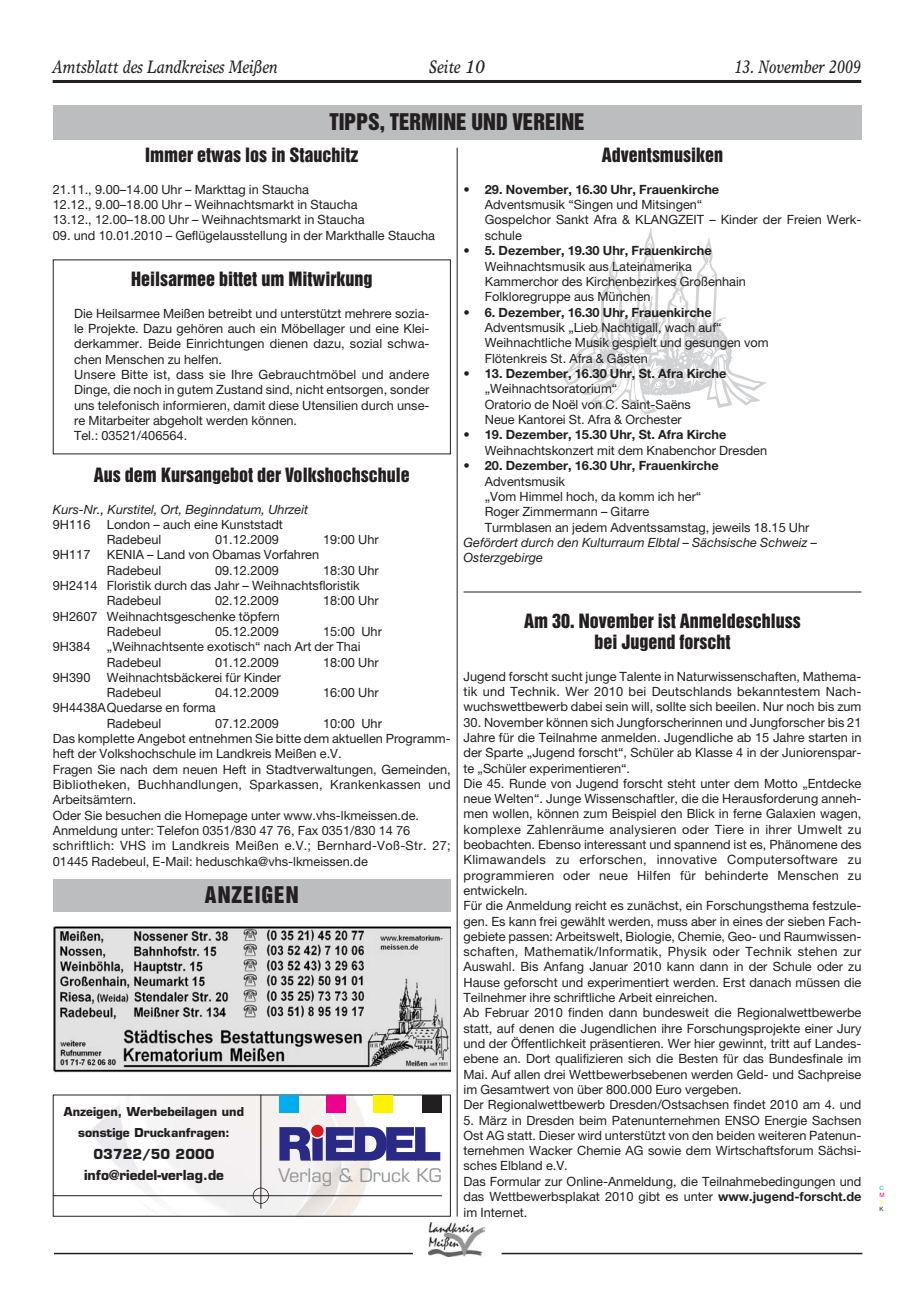
<style>
.page{position:relative;width:915px;height:1297px;background:#fff}
.page>*{position:absolute;margin:0;border:0;box-sizing:border-box;transform-origin:0 0}
.t1{font:21px "Helvetica Inserat";color:#231f20}
.t2{font:21px "Helvetica Inserat";letter-spacing:.05em;color:#231f20}
.t3{font:18.3px "Eurostile";color:#939598}
.t4{font:18px/21.6px "Helvetica Inserat";color:#231f20;text-align:center}
.t5{font:italic 18px "Times Europa";color:#231f20;scale:.8 1}
.t6{font:700 13.5px/21.6px "Eurostile";color:#231f20;text-align:center}
.t7{font:12.75px/15.3px "Helvetica Neue";color:#231f20}
.t8{font:700 12.75px "Helvetica Neue";color:#231f20}
.t9{font:italic 12.75px/15.3px "Helvetica Neue";color:#231f20}
.t10{font:700 12px/21px "Eurostile";color:#231f20;text-align:center}
.t11{font:6px "Helvetica Neue";color:#00adef}
.t12{font:6px "Helvetica Neue";color:#ec008c}
.t13{font:6px "Helvetica Neue";color:#fff200}
.t14{font:6px "Helvetica Neue";color:#231f20}
.s1{font-weight:700}
</style>
<div class="page">
<img style="left:559px;top:229px;width:205px;height:186px">
<hr style="left:53px;top:80px;width:807px;height:3px;background:#231f20">
<img style="left:428px;top:1222px;width:56px;height:34px">
<hr style="left:54px;top:1253px;width:359px;height:1px;background:#231f20">
<hr style="left:501px;top:1253px;width:361px;height:1px;background:#231f20">
<div style="left:53px;top:106px;width:808px;height:34px;background:#bbbdbf"></div>
<hr style="left:456px;top:148px;width:1px;height:1068px;background:#231f20">
<img style="left:55px;top:1096px;width:353px;height:118px">
<div style="left:279px;top:1095px;width:19px;height:17px;background:#00adef"></div>
<div style="left:326px;top:1095px;width:19px;height:17px;background:#ec008c"></div>
<div style="left:373px;top:1095px;width:20px;height:17px;background:#fff200"></div>
<div style="left:422px;top:1095px;width:20px;height:17px;background:#231f20"></div>
<hr style="left:260px;top:1095px;width:1px;height:114px;background:#231f20">
<hr style="left:53px;top:1195px;width:389px;height:1px;background:#231f20">
<div style="left:253px;top:1188px;width:16px;height:16px;border:2px solid #231f20;border-radius:50%"></div>
<div style="left:311px;top:1125px;width:12px;height:12px;background:#d71920;border-radius:50%"></div>
<svg style="left:279px;top:1127px;width:161px;height:33px"></svg>
<hr style="left:463px;top:592px;width:398px;height:1px;background:#231f20">
<img style="left:53px;top:927px;width:397px;height:146px">
<div style="left:53px;top:879px;width:397px;height:33px;background:#bbbdbf"></div>
<h3 class="t5" style="left:53px;top:60px;width:283px">Amtsblatt des Landkreises Meißen</h3>
<h3 class="t5" style="left:429px;top:60px;width:71px">Seite 10</h3>
<h3 class="t5" style="left:733px;top:60px;width:160px">13. November 2009</h3>
<h1 class="t1" style="left:329px;top:113px;width:257px">TIPPS, TERMINE UND VEREINE</h1>
<h3 class="t4" style="left:145px;top:145px;width:215px">Immer etwas los in Stauchitz</h3>
<p class="t7" style="left:53px;top:183px;width:313px">21.11., 9.00–14.00 Uhr – Markttag in Staucha<br>12.12., 9.00–18.00 Uhr – Weihnachtsmarkt in Staucha<br>13.12., 12.00–18.00 Uhr – Weihnachtsmarkt in Staucha</p>
<p class="t7" style="left:53px;top:229px;width:383px">09. und 10.01.2010 – Geflügelausstellung in der Markthalle Staucha</p>
<h3 class="t4" style="left:131px;top:269px;width:243px">Heilsarmee bittet um Mitwirkung</h3>
<p class="t7" style="left:74px;top:307px;width:357px">Die Heilsarmee Meißen betreibt und unterstützt mehrere sozia&shy;le Projekte. Dazu gehören auch ein Möbellager und eine Klei&shy;derkammer. Beide Einrichtungen dienen dazu, sozial schwa&shy;chen Menschen zu helfen.<br>Unsere Bitte ist, dass sie Ihre Gebrauchtmöbel und andere Dinge, die noch in gutem Zustand sind, nicht entsorgen, sonder uns telefonisch informieren, damit diese Utensilien durch unse&shy;re Mitarbeiter abgeholt werden können.<br>Tel.: 03521/406564.</p>
<h3 class="t4" style="left:94px;top:465px;width:317px">Aus dem Kursangebot der Volkshochschule</h3>
<p class="t9" style="left:53px;top:503px;width:257px">Kurs-Nr., Kurstitel, Ort, Beginndatum, Uhrzeit</p>
<p class="t7" style="left:53px;top:518px;width:39px">9H116</p>
<p class="t7" style="left:107px;top:518px;width:177px">London – auch eine Kunststadt<br>Radebeul</p>
<p class="t7" style="left:215px;top:533px;width:65px">01.12.2009</p>
<p class="t7" style="left:323px;top:533px;width:57px">19:00 Uhr</p>
<p class="t7" style="left:53px;top:548px;width:39px">9H117</p>
<p class="t7" style="left:107px;top:548px;width:214px">KENIA – Land von Obamas Vorfahren<br>Radebeul</p>
<p class="t7" style="left:215px;top:564px;width:65px">09.12.2009</p>
<p class="t7" style="left:323px;top:564px;width:57px">18:30 Uhr</p>
<p class="t7" style="left:53px;top:579px;width:308px">9H2414 Floristik durch das Jahr – Weihnachtsfloristik</p>
<p class="t7" style="left:107px;top:594px;width:56px">Radebeul</p>
<p class="t7" style="left:215px;top:594px;width:65px">02.12.2009</p>
<p class="t7" style="left:323px;top:594px;width:57px">18:00 Uhr</p>
<p class="t7" style="left:107px;top:610px;width:174px;text-indent:-54px">9H2607 Weihnachtsgeschenke töpfern<br>Radebeul</p>
<p class="t7" style="left:215px;top:625px;width:65px">05.12.2009</p>
<p class="t7" style="left:323px;top:625px;width:60px">15:00 Uhr</p>
<p class="t7" style="left:53px;top:640px;width:39px">9H384</p>
<p class="t7" style="left:107px;top:640px;width:255px">„Weihnachtsente exotisch“ nach Art der Thai<br>Radebeul</p>
<p class="t7" style="left:215px;top:656px;width:65px">01.12.2009</p>
<p class="t7" style="left:323px;top:656px;width:57px">18:00 Uhr</p>
<p class="t7" style="left:53px;top:671px;width:39px">9H390</p>
<p class="t7" style="left:107px;top:671px;width:176px">Weihnachtsbäckerei für Kinder<br>Radebeul</p>
<p class="t7" style="left:215px;top:686px;width:65px">04.12.2009</p>
<p class="t7" style="left:323px;top:686px;width:57px">16:00 Uhr</p>
<p class="t7" style="left:53px;top:701px;width:164px;text-align:center">9H4438AQuedarse en forma<br>Radebeul</p>
<p class="t7" style="left:53px;top:717px;width:399px;text-indent:270px">10:00 Uhr<br>Das komplette Angebot entnehmen Sie bitte dem aktuellen Programm&shy;heft der Volkshochschule im Landkreis Meißen e.V.<br>Fragen Sie nach dem neuen Heft in Stadtverwaltungen, Gemeinden, Bibliotheken, Buchhandlungen, Sparkassen, Krankenkassen und Arbeitsämtern.<br>Oder Sie besuchen die Homepage unter www.vhs-lkmeissen.de.<br>Anmeldung unter: Telefon 0351/830 47 76, Fax 0351/830 14 76 schriftlich: VHS im Landkreis Meißen e.V.; Bernhard-Voß-Str. 27; 01445 Radebeul, E-Mail: heduschka@vhs-lkmeissen.de</p>
<p class="t7" style="left:215px;top:717px;width:65px">07.12.2009</p>
<h1 class="t2" style="left:205px;top:886px;width:95px">ANZEIGEN</h1>
<p class="t10" style="left:64px;top:1102px;width:181px">Anzeigen, Werbebeilagen und sonstige Druckanfragen:</p>
<p class="t6" style="left:84px;top:1144px;width:141px">03722/50 2000 info@riedel-verlag.de</p>
<h2 class="t3" style="left:278px;top:1168px;width:164px">Verlag &amp; Druck KG</h2>
<h3 class="t4" style="left:601px;top:145px;width:122px">Adventsmusiken</h3>
<p class="t8" style="left:463px;top:185px;width:257px">• 29. November, 16.30 Uhr, Frauenkirche</p>
<p class="t7" style="left:484px;top:198px;width:378px">Adventsmusik “Singen und Mitsingen“<br>Gospelchor Sankt Afra &amp; KLANGZEIT – Kinder der Freien Werk&shy;schule</p>
<p class="t8" style="left:463px;top:246px;width:249px">• 5. Dezember, 19.30 Uhr, Frauenkirche</p>
<p class="t7" style="left:484px;top:260px;width:263px">Weihnachtsmusik aus Lateinamerika<br>Kammerchor des Kirchenbezirkes Großenhain<br>Folkloregruppe aus München</p>
<p class="t8" style="left:463px;top:307px;width:249px">• 6. Dezember, 16.30 Uhr, Frauenkirche</p>
<p class="t7" style="left:484px;top:321px;width:285px">Adventsmusik „Lieb Nachtigall, wach auf“<br>Weihnachtliche Musik gespielt und gesungen vom<br>Flötenkreis St. Afra &amp; Gästen</p>
<p class="t8" style="left:463px;top:369px;width:264px">• 13. Dezember, 16.30 Uhr, St. Afra Kirche</p>
<p class="t7" style="left:484px;top:382px;width:207px">„Weihnachtsoratorium“<br>Oratorio de Noël von C. Saint-Saëns<br>Neue Kantorei St. Afra &amp; Orchester</p>
<p class="t8" style="left:463px;top:430px;width:264px">• 19. Dezember, 15.30 Uhr, St. Afra Kirche</p>
<p class="t7" style="left:484px;top:444px;width:284px">Weihnachtskonzert mit dem Knabenchor Dresden</p>
<p class="t8" style="left:463px;top:461px;width:257px">• 20. Dezember, 16.30 Uhr, Frauenkirche</p>
<p class="t7" style="left:484px;top:475px;width:326px">Adventsmusik<br>„Vom Himmel hoch, da komm ich her“<br>Roger Zimmermann – Gitarre<br>Turmblasen an jedem Adventssamstag, jeweils 18.15 Uhr</p>
<p class="t9" style="left:463px;top:536px;width:355px">Gefördert durch den Kulturraum Elbtal – Sächsische Schweiz –<br>Osterzgebirge</p>
<h3 class="t4" style="left:524px;top:610px;width:278px">Am 30. November ist Anmeldeschluss bei Jugend forscht</h3>
<p class="t7" style="left:463px;top:670px;width:399px;text-align:justify">Jugend forscht sucht junge Talente in Naturwissenschaften, Mathema&shy;tik und Technik. Wer 2010 bei Deutschlands bekanntestem Nach&shy;wuchswettbewerb dabei sein will, sollte sich beeilen. Nur noch bis zum</p>
<p class="t7" style="left:463px;top:716px;width:399px">30. November können sich Jungforscherinnen und Jungforscher bis 21<br>Jahre für die Teilnahme anmelden. Jugendliche ab 15 Jahre starten in der Sparte „Jugend forscht“, Schüler ab Klasse 4 in der Juniorenspar&shy;te „Schüler experimentieren“.<br>Die 45. Runde von Jugend forscht steht unter dem Motto „Entdecke neue Welten“. Junge Wissenschaftler, die die Herausforderung anneh&shy;men wollen, können zum Beispiel den Blick in ferne Galaxien wagen, komplexe Zahlenräume analysieren oder Tiere in ihrer Umwelt zu beobachten. Ebenso interessant und spannend ist es, Phänomene des Klimawandels zu erforschen, innovative Computersoftware zu programmieren oder neue Hilfen für behinderte Menschen zu entwickeln.<br>Für die Anmeldung reicht es zunächst, ein Forschungsthema festzule&shy;gen. Es kann frei gewählt werden, muss aber in eines der sieben Fach&shy;gebiete passen: Arbeitswelt, Biologie, Chemie, Geo- und Raumwissen&shy;schaften, Mathematik/Informatik, Physik oder Technik stehen zur Auswahl. Bis Anfang Januar 2010 kann dann in der Schule oder zu Hause geforscht und experimentiert werden. Erst danach müssen die Teilnehmer ihre schriftliche Arbeit einreichen.<br>Ab Februar 2010 finden dann bundesweit die Regionalwettbewerbe statt, auf denen die Jugendlichen ihre Forschungsprojekte einer Jury und der Öffentlichkeit präsentieren. Wer hier gewinnt, tritt auf Landes&shy;ebene an. Dort qualifizieren sich die Besten für das Bundesfinale im Mai. Auf allen drei Wettbewerbsebenen werden Geld- und Sachpreise im Gesamtwert von über 800.000 Euro vergeben.<br>Der Regionalwettbewerb Dresden/Ostsachsen findet 2010 am 4. und</p>
<p class="t7" style="left:463px;top:1113px;width:399px">5. März in Dresden beim Patenunternehmen ENSO Energie Sachsen Ost AG statt. Dieser wird unterstützt von den beiden weiteren Patenun&shy;ternehmen Wacker Chemie AG sowie dem Wirtschaftsforum Sächsi&shy;sches Elbland e.V.<br>Das Formular zur Online-Anmeldung, die Teilnahmebedingungen und das Wettbewerbsplakat 2010 gibt es unter <span class="s1">www.jugend-forscht.de </span>im Internet.</p>
<p class="t11" style="left:879px;top:1185px;width:6px">C</p>
<p class="t12" style="left:879px;top:1192px;width:7px">M</p>
<p class="t13" style="left:879px;top:1200px;width:5px">Y</p>
<p class="t14" style="left:879px;top:1207px;width:6px">K</p>
</div>
